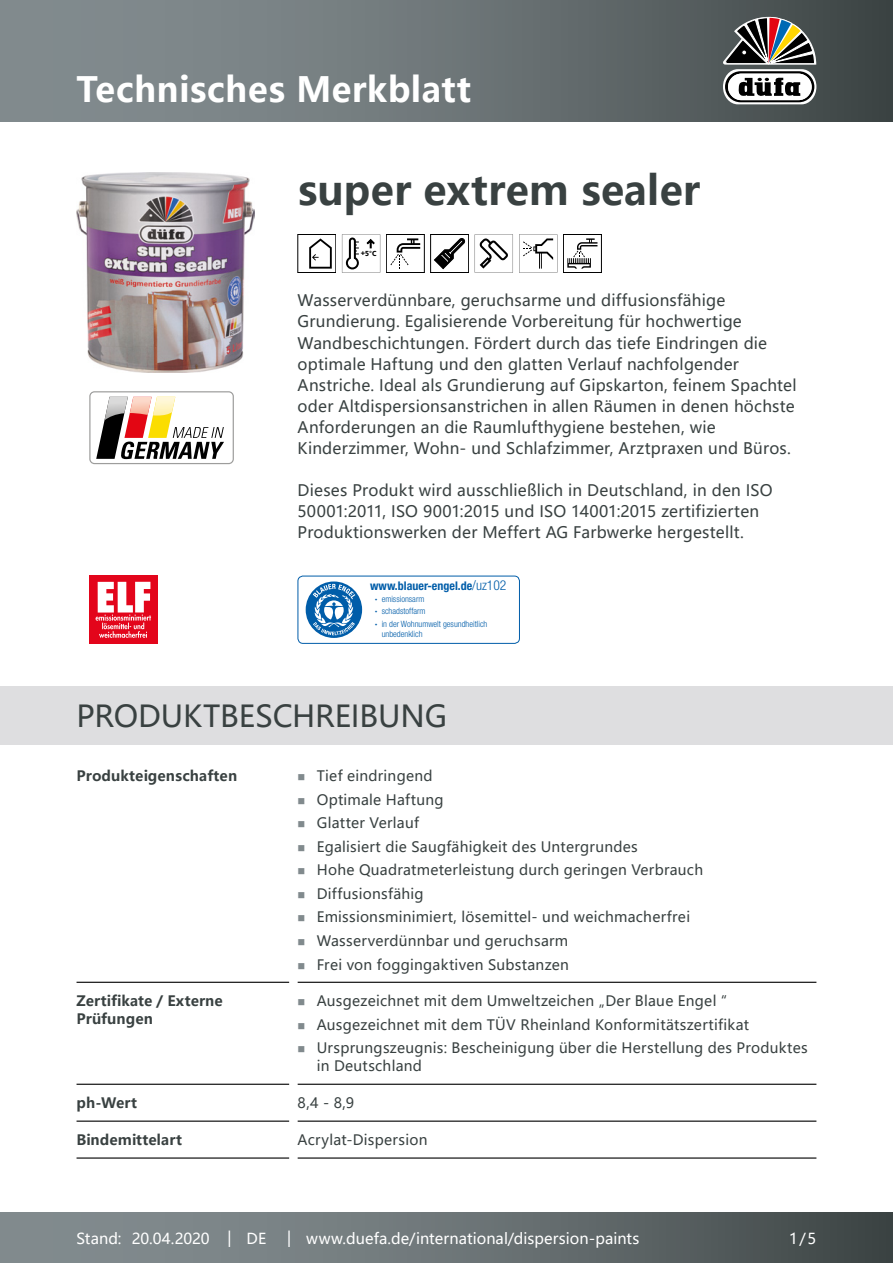
<style>
.page{position:relative;width:893px;height:1263px;background:#fff}
.page>*{position:absolute;margin:0;border:0;box-sizing:border-box;transform-origin:0 0}
.CB_AF_Produktname{font:700 40.5px "Microsoft Ya Hei";color:#394141}
.CB_AF_Kopf_TM-S1{font:700 34.5px "Microsoft Ya Hei";letter-spacing:.01em;color:#fff}
.CB_AF_Kapitel_Uebers{font:30px "Microsoft Ya Hei";letter-spacing:-.005em;color:#394141}
.CB_AF_Text_AWB{font:15.75px/21px "Microsoft Ya Hei";letter-spacing:.015em;color:#394141}
.CB_AF_Fuß_Stand_link{font:15px "Microsoft Ya Hei";letter-spacing:.005em;color:#fff}
.CB_AF_Text_Standard{font:14.25px/18px "Microsoft Ya Hei";letter-spacing:.015em;color:#394141}
.CB_AF_Abschnitt_Uebe{font:700 14.25px/18px "Microsoft Ya Hei";letter-spacing:.005em;color:#394141}
.t1{font:700 condensed 12px "Helvetica Neue";color:#005da9}
.t2{font:300 condensed 8.7px/12.5px "Helvetica Neue";color:#005da9}
.t3{font:900 7.35px "Frutiger LT";color:#000}
.s1{font-weight:400}
.s2{font-weight:300;font-size:13.65px}
.s3{font-weight:700}
</style>
<div class="page">
<div style="left:0;top:1212px;width:893px;height:50px;background:linear-gradient(to right,#8d969a,#444c4c)"></div>
<div style="left:0;top:0;width:893px;height:121px;background:linear-gradient(to right,#8c969a,#454d4d)"></div>
<hr style="left:77px;top:982px;width:212px;height:1px;background:#000">
<hr style="left:298px;top:982px;width:518px;height:1px;background:#000">
<hr style="left:77px;top:1084px;width:212px;height:1px;background:#000">
<hr style="left:298px;top:1084px;width:518px;height:1px;background:#000">
<hr style="left:77px;top:1120px;width:212px;height:2px;background:#000">
<hr style="left:298px;top:1120px;width:518px;height:2px;background:#000">
<hr style="left:77px;top:1157px;width:212px;height:1px;background:#000">
<hr style="left:298px;top:1157px;width:518px;height:1px;background:#000">
<div style="left:0;top:686px;width:893px;height:58px;background:#dedee0"></div>
<img style="left:77px;top:172px;width:178px;height:200px">
<div style="left:298px;top:234px;width:38px;height:39px;border:1px solid #000"></div>
<svg style="left:309px;top:238px;width:23px;height:31px"></svg>
<svg style="left:342px;top:234px;width:38px;height:39px"></svg>
<div style="left:386px;top:234px;width:38px;height:39px;border:1px solid #000"></div>
<svg style="left:390px;top:238px;width:30px;height:31px"></svg>
<div style="left:430px;top:234px;width:39px;height:39px;border:1px solid #000"></div>
<svg style="left:434px;top:238px;width:31px;height:31px"></svg>
<svg style="left:475px;top:234px;width:38px;height:39px"></svg>
<svg style="left:519px;top:234px;width:38px;height:39px"></svg>
<div style="left:563px;top:234px;width:39px;height:39px;border:1px solid #000"></div>
<svg style="left:567px;top:238px;width:30px;height:31px"></svg>
<svg style="left:89px;top:391px;width:145px;height:73px"></svg>
<div style="left:91px;top:392px;width:142px;height:71px;background:#fff;border-radius:4px"></div>
<svg style="left:96px;top:397px;width:128px;height:62px"></svg>
<img style="left:104px;top:397px;width:24px;height:23px">
<img style="left:130px;top:397px;width:45px;height:19px">
<img style="left:130px;top:397px;width:3px;height:14px">
<div style="left:89px;top:576px;width:68px;height:68px;background:#e3051b"></div>
<svg style="left:96px;top:582px;width:55px;height:56px"></svg>
<div style="left:298px;top:576px;width:222px;height:68px;border:1px solid #005da9;border-radius:5px"></div>
<svg style="left:306px;top:581px;width:56px;height:57px"></svg>
<svg style="left:723px;top:17px;width:93px;height:87px"></svg>
<p class="CB_AF_Kopf_TM-S1" style="left:77px;top:66px;width:396px">Technisches Merkblatt</p>
<p class="CB_AF_Produktname" style="left:298px;top:162px;width:404px">super extrem sealer</p>
<p class="t3" style="left:361px;top:249px;width:17px">+5<span class="s1">°</span>C</p>
<p class="CB_AF_Text_AWB" style="left:298px;top:290px;width:500px">Wasserverdünnbare, geruchsarme und diffusionsfähige Grundierung. Egalisierende Vorbereitung für hochwertige Wandbeschichtungen. Fördert durch das tiefe Eindringen die optimale Haftung und den glatten Verlauf nachfolgender Anstriche. Ideal als Grundierung auf Gipskarton, feinem Spachtel oder Altdispersionsanstrichen in allen Räumen in denen höchste Anforderungen an die Raumlufthygiene bestehen, wie Kinderzimmer, Wohn- und Schlafzimmer, Arztpraxen und Büros.</p>
<p class="CB_AF_Text_AWB" style="left:298px;top:479px;width:476px">Dieses Produkt wird ausschließlich in Deutschland, in den ISO<br>50001:2011, ISO 9001:2015 und ISO 14001:2015 zertifizierten<br>Produktionswerken der Meffert AG Farbwerke hergestellt.</p>
<p class="t1" style="left:370px;top:578px;width:138px">www.blauer-engel.de<span class="s2">/uz102</span></p>
<p class="t2" style="left:375px;top:593px;width:114px"><span class="s3">·</span> emissionsarm<br><span class="s3">·</span> schadstoffarm<br><span class="s3">·</span> in der Wohnumwelt gesundheitlich</p>
<p class="t2" style="left:382px;top:627px;width:42px">unbedenklich</p>
<p class="CB_AF_Kapitel_Uebers" style="left:77px;top:696px;width:372px">PRODUKTBESCHREIBUNG</p>
<p class="CB_AF_Abschnitt_Uebe" style="left:77px;top:767px;width:162px">Produkteigenschaften</p>
<p class="CB_AF_Text_Standard" style="left:317px;top:767px;width:117px">Tief eindringend</p>
<p class="CB_AF_Text_Standard" style="left:317px;top:790px;width:128px">Optimale Haftung</p>
<p class="CB_AF_Text_Standard" style="left:317px;top:814px;width:104px">Glatter Verlauf</p>
<p class="CB_AF_Text_Standard" style="left:317px;top:837px;width:322px">Egalisiert die Saugfähigkeit des Untergrundes</p>
<p class="CB_AF_Text_Standard" style="left:317px;top:861px;width:388px">Hohe Quadratmeterleistung durch geringen Verbrauch</p>
<p class="CB_AF_Text_Standard" style="left:317px;top:884px;width:108px">Diffusionsfähig</p>
<p class="CB_AF_Text_Standard" style="left:317px;top:908px;width:375px">Emissionsminimiert, lösemittel- und weichmacherfrei</p>
<p class="CB_AF_Text_Standard" style="left:317px;top:931px;width:253px">Wasserverdünnbar und geruchsarm</p>
<p class="CB_AF_Text_Standard" style="left:317px;top:955px;width:254px">Frei von foggingaktiven Substanzen</p>
<p class="CB_AF_Abschnitt_Uebe" style="left:77px;top:992px;width:148px">Zertifikate / Externe<br>Prüfungen</p>
<p class="CB_AF_Text_Standard" style="left:317px;top:992px;width:412px">Ausgezeichnet mit dem Umweltzeichen „Der Blaue Engel“</p>
<p class="CB_AF_Text_Standard" style="left:317px;top:1015px;width:434px">Ausgezeichnet mit dem TÜV Rheinland Konformitätszertifikat</p>
<p class="CB_AF_Text_Standard" style="left:317px;top:1039px;width:492px">Ursprungszeugnis: Bescheinigung über die Herstellung des Produktes in Deutschland</p>
<p class="CB_AF_Abschnitt_Uebe" style="left:77px;top:1094px;width:62px">ph-Wert</p>
<p class="CB_AF_Text_Standard" style="left:298px;top:1094px;width:58px">8,4 - 8,9</p>
<p class="CB_AF_Abschnitt_Uebe" style="left:77px;top:1130px;width:107px">Bindemittelart</p>
<p class="CB_AF_Text_Standard" style="left:298px;top:1131px;width:131px">Acrylat-Dispersion</p>
<p class="CB_AF_Fuß_Stand_link" style="left:77px;top:1228px;width:47px">Stand:</p>
<p class="CB_AF_Fuß_Stand_link" style="left:132px;top:1228px;width:79px">20.04.2020</p>
<p class="CB_AF_Fuß_Stand_link" style="left:228px;top:1227px;width:6px">|</p>
<p class="CB_AF_Fuß_Stand_link" style="left:247px;top:1228px;width:21px">DE</p>
<p class="CB_AF_Fuß_Stand_link" style="left:287px;top:1227px;width:6px">|</p>
<p class="CB_AF_Fuß_Stand_link" style="left:306px;top:1228px;width:335px">www.duefa.de/international/dispersion-paints</p>
<p class="CB_AF_Fuß_Stand_link" style="left:789px;top:1228px;width:29px">1/5</p>
</div>
